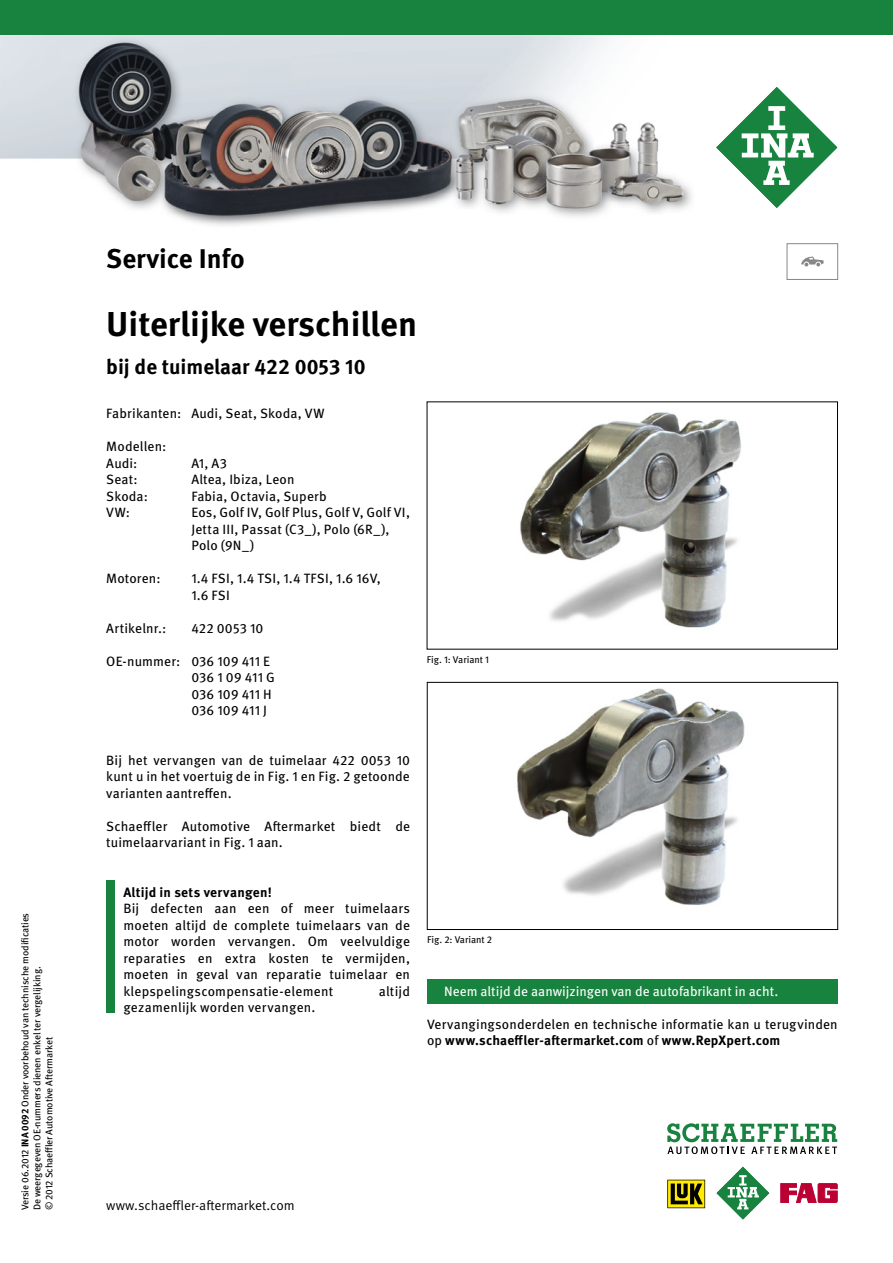
<style>
.page{position:relative;width:893px;height:1263px;background:#fff}
.page>*{position:absolute;margin:0;border:0;box-sizing:border-box;transform-origin:0 0}
.t1{font:700 34.5px "Meta Pro";color:#000}
.t2{font:700 27px "Meta Pro";color:#000}
.t3{font:700 21px "Meta Pro";color:#000}
.t4{font:13.5px/16.5px "Meta Pro";letter-spacing:.01em;color:#000}
.t5{font:13.5px "Meta Pro";color:#fff}
.t6{font:13.5px "Meta Pro Norm";color:#000}
.t7{font:700 13.5px "Meta Pro";letter-spacing:.02em;color:#000}
.t8{font:9.75px/12px "Meta Pro";letter-spacing:-.01em;color:#000}
.s1{font-weight:700}
</style>
<div class="page">
<div style="left:106px;top:880px;width:9px;height:132px;background:#18833e"></div>
<img style="left:520px;top:412px;width:221px;height:216px">
<img style="left:517px;top:688px;width:228px;height:217px">
<div style="left:427px;top:682px;width:411px;height:248px;border:1px solid #000"></div>
<div style="left:427px;top:979px;width:411px;height:25px;background:#18833e"></div>
<div style="left:787px;top:243px;width:51px;height:37px;border:1px solid #868788"></div>
<svg style="left:801px;top:257px;width:23px;height:9px"></svg>
<img style="left:0;top:34px;width:893px;height:192px">
<svg style="left:667px;top:1180px;width:38px;height:28px"></svg>
<svg style="left:781px;top:1183px;width:56px;height:19px"></svg>
<svg style="left:716px;top:1166px;width:54px;height:54px"></svg>
<svg style="left:667px;top:1123px;width:170px;height:31px"></svg>
<svg style="left:715px;top:85px;width:124px;height:124px"></svg>
<div style="left:0;top:0;width:893px;height:34px;background:#18833e"></div>
<p class="t8" style="left:19px;top:1210px;width:299px;rotate:-90deg">Versie 06.2012 <span class="s1">INA 0092</span> Onder voorbehoud van technische modificaties</p>
<p class="t8" style="left:31px;top:1210px;width:246px;rotate:-90deg">De weergegeven OE-nummers dienen enkel ter vergelijking. © 2012 Schaeffler Automotive Aftermarket</p>
<h2 class="t2" style="left:106px;top:238px;width:140px">Service Info</h2>
<h1 class="t1" style="left:106px;top:297px;width:312px">Uiterlijke verschillen</h1>
<h3 class="t3" style="left:106px;top:350px;width:261px">bij de tuimelaar 422 0053 10</h3>
<p class="t4" style="left:106px;top:404px;width:220px">Fabrikanten: Audi, Seat, Skoda, VW</p>
<p class="t4" style="left:106px;top:437px;width:62px">Modellen:<br>Audi:</p>
<p class="t4" style="left:191px;top:454px;width:37px">A1, A3</p>
<p class="t4" style="left:106px;top:470px;width:33px">Seat:</p>
<p class="t4" style="left:191px;top:470px;width:105px">Altea, Ibiza, Leon</p>
<p class="t4" style="left:106px;top:487px;width:43px">Skoda:</p>
<p class="t4" style="left:191px;top:487px;width:137px">Fabia, Octavia, Superb</p>
<p class="t4" style="left:106px;top:503px;width:25px">VW:</p>
<p class="t4" style="left:191px;top:503px;width:220px">Eos, Golf IV, Golf Plus, Golf V, Golf VI,<br>Jetta III, Passat (C3_), Polo (6R_),<br>Polo (9N_)</p>
<p class="t4" style="left:106px;top:569px;width:56px">Motoren:</p>
<p class="t4" style="left:191px;top:569px;width:191px">1.4 FSI, 1.4 TSI, 1.4 TFSI, 1.6 16V,<br>1.6 FSI</p>
<p class="t4" style="left:106px;top:619px;width:62px">Artikelnr.:</p>
<p class="t4" style="left:191px;top:619px;width:73px">422 0053 10</p>
<p class="t4" style="left:191px;top:652px;width:85px;text-indent:-85px">OE-nummer: 036 109 411 E<br>036 1 09 411 G<br>036 109 411 H<br>036 109 411 J</p>
<p class="t4" style="left:106px;top:751px;width:305px;text-align:justify">Bij het vervangen van de tuimelaar 422 0053 10 kunt u in het voertuig de in Fig. 1 en Fig. 2 getoonde varianten aantreffen.</p>
<p class="t4" style="left:106px;top:817px;width:305px">Schaeffler Automotive Aftermarket biedt de tuimelaarvariant in Fig. 1 aan.</p>
<p class="t7" style="left:123px;top:881px;width:150px">Altijd in sets vervangen!</p>
<p class="t4" style="left:123px;top:899px;width:288px;text-align:justify">Bij defecten aan een of meer tuimelaars moeten altijd de complete tuimelaars van de motor worden vervangen. Om veelvuldige reparaties en extra kosten te vermijden, moeten in geval van reparatie tuimelaar en klepspelingscompensatie-element</p>
<p class="t4" style="left:379px;top:982px;width:33px">altijd</p>
<p class="t4" style="left:123px;top:998px;width:194px">gezamenlijk worden vervangen.</p>
<p class="t8" style="left:427px;top:653px;width:64px">Fig. 1: Variant 1</p>
<p class="t8" style="left:427px;top:933px;width:67px">Fig. 2: Variant 2</p>
<p class="t5" style="left:444px;top:981px;width:336px">Neem altijd de aanwijzingen van de autofabrikant in acht.</p>
<p class="t4" style="left:427px;top:1015px;width:412px">Vervangingsonderdelen en technische informatie kan u terugvinden op <span class="s1">www.schaeffler-aftermarket.com</span> of <span class="s1">www.RepXpert.com</span></p>
<p class="t6" style="left:106px;top:1195px;width:190px">www.schaeffler-aftermarket.com</p>
</div>
